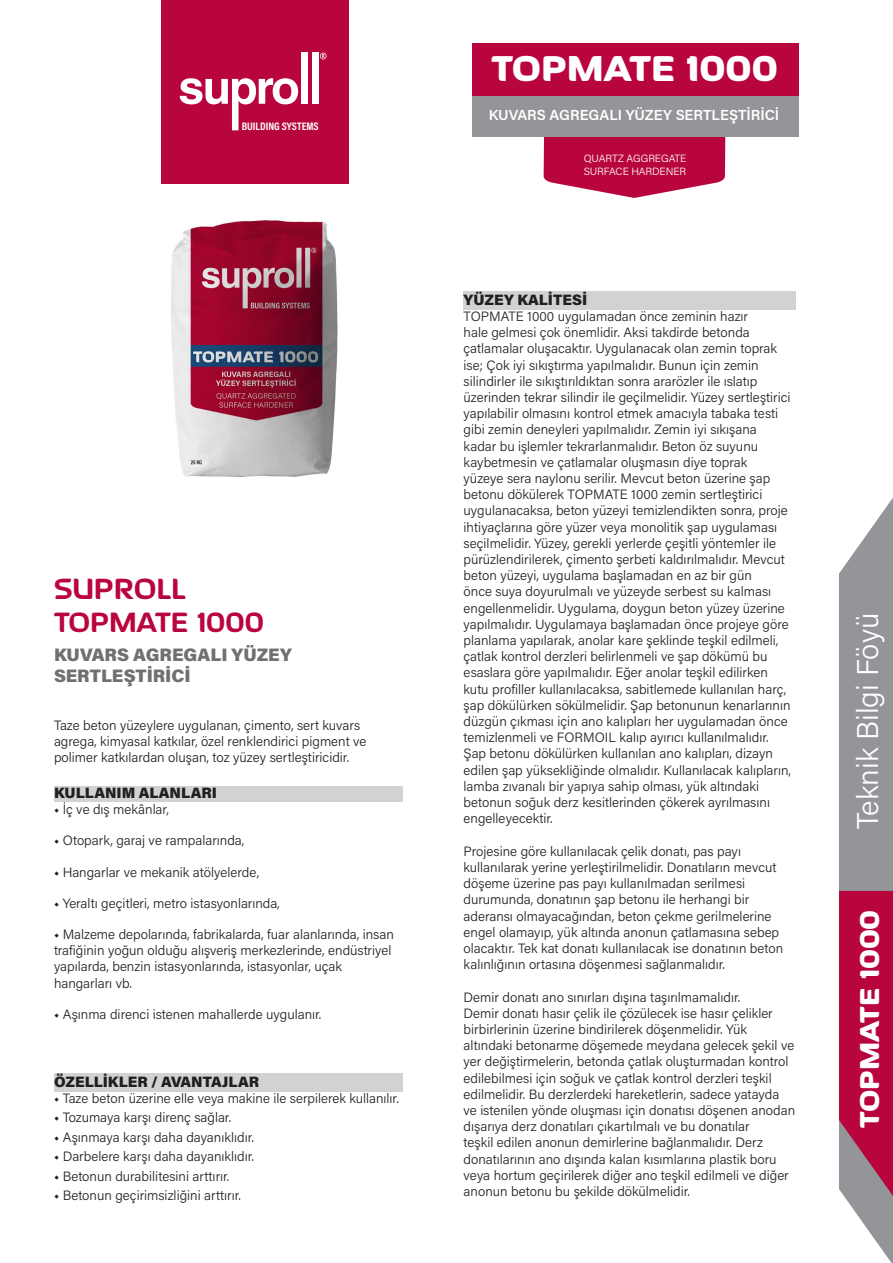
<style>
.page{position:relative;width:893px;height:1263px;background:#fff}
.page>*{position:absolute;margin:0;border:0;box-sizing:border-box;transform-origin:0 0}
.t1{font:800 40.5px "September";color:#fff}
.t2{font:700 33px "September";color:#b9053d}
.t3{font:700 31.5px "September";color:#b9053d}
.t4{font:800 30.9px "September";color:#fff}
.t5{font:300 30px "Acumin Pro";color:#fff}
.t6{font:900 18px/21.6px "Acumin Pro";color:#716f6f}
.t7{font:900 15px "Acumin Pro";color:#231f20}
.t8{font:600 14.55px "Acumin Pro";color:#fff}
.t9{font:300 13.5px/16.2px "Acumin Pro";color:#231f20}
.t10{font:700 10.95px "Acumin Pro Cond";color:#fff}
.t11{font:300 10.5px "Acumin Pro";letter-spacing:-.01em;color:#fff}
</style>
<div class="page">
<img style="left:171px;top:220px;width:167px;height:257px">
<div style="left:162px;top:0;width:187px;height:183px;background:#b9053d"></div>
<svg style="left:180px;top:78px;width:118px;height:52px"></svg>
<svg style="left:320px;top:53px;width:7px;height:6px"></svg>
<div style="left:301px;top:53px;width:7px;height:51px;background:#fff"></div>
<div style="left:312px;top:53px;width:7px;height:51px;background:#fff"></div>
<svg style="left:544px;top:137px;width:181px;height:61px;background:#c22858"></svg>
<div style="left:472px;top:43px;width:326px;height:54px;background:#b9053d"></div>
<div style="left:472px;top:97px;width:326px;height:40px;background:#939598"></div>
<svg style="left:839px;top:498px;width:54px;height:765px;background:#aa6d82"></svg>
<div style="left:54px;top:787px;width:349px;height:15px;background:#d1d2d4"></div>
<div style="left:54px;top:1073px;width:349px;height:18px;background:#d1d2d4"></div>
<div style="left:464px;top:292px;width:332px;height:18px;background:#d1d2d4"></div>
<p class="t10" style="left:242px;top:119px;width:78px">BUILDING SYSTEMS</p>
<p class="t2" style="left:54px;top:567px;width:133px">SUPROLL</p>
<p class="t3" style="left:54px;top:602px;width:211px">TOPMATE 1000</p>
<p class="t6" style="left:54px;top:642px;width:240px">KUVARS AGREGALI YÜZEY<br>SERTLEŞTİRİCİ</p>
<p class="t9" style="left:54px;top:716px;width:314px">Taze beton yüzeylere uygulanan, çimento, sert kuvars agrega, kimyasal katkılar, özel renklendirici pigment ve polimer katkılardan oluşan, toz yüzey sertleştiricidir.</p>
<p class="t7" style="left:54px;top:782px;width:164px">KULLANIM ALANLARI</p>
<p class="t9" style="left:54px;top:801px;width:117px">◆ İç ve dış mekânlar,</p>
<p class="t9" style="left:54px;top:832px;width:192px">◆ Otopark, garaj ve rampalarında,</p>
<p class="t9" style="left:54px;top:863px;width:207px">◆ Hangarlar ve mekanik atölyelerde,</p>
<p class="t9" style="left:54px;top:894px;width:227px">◆ Yeraltı geçitleri, metro istasyonlarında,</p>
<p class="t9" style="left:54px;top:925px;width:341px">◆ Malzeme depolarında, fabrikalarda, fuar alanlarında, insan trafiğinin yoğun olduğu alışveriş merkezlerinde, endüstriyel yapılarda, benzin istasyonlarında, istasyonlar, uçak hangarları vb.</p>
<p class="t9" style="left:54px;top:1005px;width:269px">◆ Aşınma direnci istenen mahallerde uygulanır.</p>
<p class="t7" style="left:54px;top:1071px;width:207px">ÖZELLİKLER / AVANTAJLAR</p>
<p class="t9" style="left:54px;top:1089px;width:346px">◆ Taze beton üzerine elle veya makine ile serpilerek kullanılır.</p>
<p class="t9" style="left:54px;top:1109px;width:179px">◆ Tozumaya karşı direnç sağlar.</p>
<p class="t9" style="left:54px;top:1128px;width:201px">◆ Aşınmaya karşı daha dayanıklıdır.</p>
<p class="t9" style="left:54px;top:1148px;width:202px">◆ Darbelere karşı daha dayanıklıdır.</p>
<p class="t9" style="left:54px;top:1167px;width:177px">◆ Betonun durabilitesini arttırır.</p>
<p class="t9" style="left:54px;top:1187px;width:189px">◆ Betonun geçirimsizliğini arttırır.</p>
<p class="t1" style="left:491px;top:42px;width:288px">TOPMATE 1000</p>
<p class="t8" style="left:489px;top:105px;width:292px">KUVARS AGREGALI YÜZEY SERTLEŞTİRİCİ</p>
<p class="t11" style="left:584px;top:151px;width:104px">QUARTZ AGGREGATE</p>
<p class="t11" style="left:584px;top:164px;width:104px">SURFACE HARDENER</p>
<p class="t7" style="left:464px;top:289px;width:125px">YÜZEY KALİTESİ</p>
<p class="t9" style="left:464px;top:308px;width:329px">TOPMATE 1000 uygulamadan önce zeminin hazır<br>hale gelmesi çok önemlidir. Aksi takdirde betonda çatlamalar oluşacaktır. Uygulanacak olan zemin toprak ise; Çok iyi sıkıştırma yapılmalıdır. Bunun için zemin silindirler ile sıkıştırıldıktan sonra ararözler ile ıslatıp üzerinden tekrar silindir ile geçilmelidir. Yüzey sertleştirici yapılabilir olmasını kontrol etmek amacıyla tabaka testi gibi zemin deneyleri yapılmalıdır. Zemin iyi sıkışana kadar bu işlemler tekrarlanmalıdır. Beton öz suyunu kaybetmesin ve çatlamalar oluşmasın diye toprak<br>yüzeye sera naylonu serilir. Mevcut beton üzerine şap betonu dökülerek TOPMATE 1000 zemin sertleştirici uygulanacaksa, beton yüzeyi temizlendikten sonra, proje ihtiyaçlarına göre yüzer veya monolitik şap uygulaması seçilmelidir. Yüzey, gerekli yerlerde çeşitli yöntemler ile pürüzlendirilerek, çimento şerbeti kaldırılmalıdır. Mevcut beton yüzeyi, uygulama başlamadan en az bir gün<br>önce suya doyurulmalı ve yüzeyde serbest su kalması engellenmelidir. Uygulama, doygun beton yüzey üzerine yapılmalıdır. Uygulamaya başlamadan önce projeye göre planlama yapılarak, anolar kare şeklinde teşkil edilmeli, çatlak kontrol derzleri belirlenmeli ve şap dökümü bu esaslara göre yapılmalıdır. Eğer anolar teşkil edilirken kutu profiller kullanılacaksa, sabitlemede kullanılan harç, şap dökülürken sökülmelidir. Şap betonunun kenarlarının düzgün çıkması için ano kalıpları her uygulamadan önce temizlenmeli ve FORMOIL kalıp ayırıcı kullanılmalıdır.<br>Şap betonu dökülürken kullanılan ano kalıpları, dizayn edilen şap yüksekliğinde olmalıdır. Kullanılacak kalıpların, lamba zıvanalı bir yapıya sahip olması, yük altındaki betonun soğuk derz kesitlerinden çökerek ayrılmasını engelleyecektir.</p>
<p class="t9" style="left:464px;top:842px;width:321px">Projesine göre kullanılacak çelik donatı, pas payı kullanılarak yerine yerleştirilmelidir. Donatıların mevcut döşeme üzerine pas payı kullanılmadan serilmesi durumunda, donatının şap betonu ile herhangi bir aderansı olmayacağından, beton çekme gerilmelerine engel olamayıp, yük altında anonun çatlamasına sebep olacaktır. Tek kat donatı kullanılacak ise donatının beton kalınlığının ortasına döşenmesi sağlanmalıdır.</p>
<p class="t9" style="left:464px;top:988px;width:333px">Demir donatı ano sınırları dışına taşırılmamalıdır.<br>Demir donatı hasır çelik ile çözülecek ise hasır çelikler birbirlerinin üzerine bindirilerek döşenmelidir. Yük altındaki betonarme döşemede meydana gelecek şekil ve yer değiştirmelerin, betonda çatlak oluşturmadan kontrol edilebilmesi için soğuk ve çatlak kontrol derzleri teşkil edilmelidir. Bu derzlerdeki hareketlerin, sadece yatayda ve istenilen yönde oluşması için donatısı döşenen anodan dışarıya derz donatıları çıkartılmalı ve bu donatılar<br>teşkil edilen anonun demirlerine bağlanmalıdır. Derz donatılarının ano dışında kalan kısımlarına plastik boru veya hortum geçirilerek diğer ano teşkil edilmeli ve diğer anonun betonu bu şekilde dökülmelidir.</p>
<p class="t5" style="left:847px;top:829px;width:218px;rotate:-90deg">Teknik Bilgi Föyü</p>
<p class="t4" style="left:850px;top:1128px;width:219px;rotate:-90deg">TOPMATE 1000</p>
</div>
